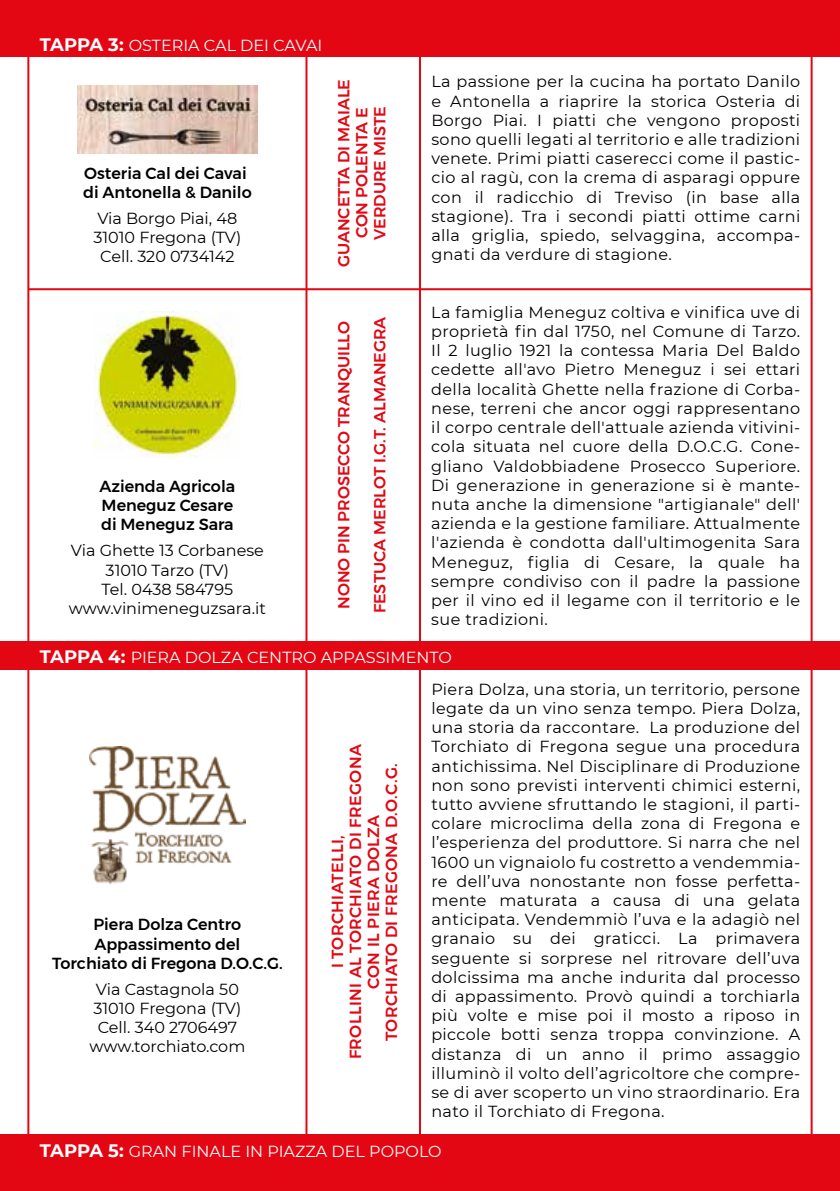
<style>
.page{position:relative;width:840px;height:1191px;background:#fff}
.page>*{position:absolute;margin:0;border:0;box-sizing:border-box;transform-origin:0 0}
.t1{font:16px/19.2px "Montserrat";color:#000;text-align:center}
.t2{font:500 16px/19.2px "Montserrat";color:#000}
.t3{font:16px "Montserrat";color:#fff}
.t4{font:500 16px/18px "Montserrat";color:#e30613;text-align:center}
.t5{font:500 16px/18px "Montserrat";letter-spacing:.025em;color:#e30613;text-align:center}
.s1{font-weight:700;font-size:18px}
</style>
<div class="page">
<hr style="left:419px;top:57px;width:2px;height:1077px;background:#e30613">
<hr style="left:305px;top:57px;width:2px;height:1077px;background:#e30613">
<div style="left:0;top:0;width:839px;height:57px;background:#e30613"></div>
<div style="left:0;top:1134px;width:839px;height:57px;background:#e30613"></div>
<hr style="left:27px;top:0;width:2px;height:1134px;background:#e30613">
<hr style="left:810px;top:0;width:2px;height:1134px;background:#e30613">
<div style="left:0;top:641px;width:839px;height:28px;background:#e30613"></div>
<hr style="left:28px;top:288px;width:783px;height:2px;background:#e30613">
<img style="left:77px;top:85px;width:180px;height:69px">
<img style="left:94px;top:312px;width:146px;height:146px">
<img style="left:89px;top:747px;width:156px;height:138px">
<p class="t3" style="left:40px;top:34px;width:284px"><span class="s1">TAPPA 3:</span> OSTERIA CAL DEI CAVAI</p>
<p class="t2" style="left:83px;top:163px;width:170px">Osteria Cal dei Cavai di Antonella &amp; Danilo</p>
<p class="t1" style="left:93px;top:208px;width:149px">Via Borgo Piai, 48<br>31010 Fregona (TV)<br>Cell. 320 0734142</p>
<p class="t4" style="left:334px;top:267px;width:189px;rotate:-90deg">GUANCETTA DI MAIALE<br>CON POLENTA E<br>VERDURE MISTE</p>
<p class="t2" style="left:99px;top:476px;width:137px">Azienda Agricola<br>Meneguz Cesare di Meneguz Sara</p>
<p class="t1" style="left:69px;top:540px;width:198px">Via Ghette 13 Corbanese<br>31010 Tarzo (TV)<br>Tel. 0438 584795 www.vinimeneguzsara.it</p>
<p class="t4" style="left:334px;top:609px;width:289px;rotate:-90deg">NONO PIN PROSECCO TRANQUILLO</p>
<p class="t4" style="left:370px;top:613px;width:298px;rotate:-90deg">FESTUCA MERLOT I.G.T. ALMANEGRA</p>
<p class="t1" style="left:431px;top:72px;width:370px;text-align:justify">La passione per la cucina ha portato Danilo e Antonella a riaprire la storica Osteria di Borgo Piai. I piatti che vengono proposti sono quelli legati al territorio e alle tradizioni venete. Primi piatti caserecci come il pastic&shy;cio al ragù, con la crema di asparagi oppure con il radicchio di Treviso (in base alla stagione). Tra i secondi piatti ottime carni alla griglia, spiedo, selvaggina, accompa&shy;gnati da verdure di stagione.</p>
<p class="t1" style="left:431px;top:302px;width:370px;text-align:justify">La famiglia Meneguz coltiva e vinifica uve di proprietà fin dal 1750, nel Comune di Tarzo.<br>Il 2 luglio 1921 la contessa Maria Del Baldo cedette all'avo Pietro Meneguz i sei ettari della località Ghette nella frazione di Corba&shy;nese, terreni che ancor oggi rappresentano il corpo centrale dell'attuale azienda vitivini&shy;cola situata nel cuore della D.O.C.G. Cone&shy;gliano Valdobbiadene Prosecco Superiore.<br>Di generazione in generazione si è mante&shy;nuta anche la dimensione "artigianale" dell' azienda e la gestione familiare. Attualmente l'azienda è condotta dall'ultimogenita Sara Meneguz, figlia di Cesare, la quale ha sempre condiviso con il padre la passione per il vino ed il legame con il territorio e le sue tradizioni.</p>
<p class="t3" style="left:40px;top:646px;width:413px"><span class="s1">TAPPA 4:</span> PIERA DOLZA CENTRO APPASSIMENTO</p>
<p class="t2" style="left:52px;top:915px;width:232px;text-align:center">Piera Dolza Centro<br>Appassimento del<br>Torchiato di Fregona D.O.C.G.</p>
<p class="t1" style="left:89px;top:979px;width:157px">Via Castagnola 50<br>31010 Fregona (TV)<br>Cell. 340 2706497 www.torchiato.com</p>
<p class="t5" style="left:328px;top:1059px;width:316px;rotate:-90deg">I TORCHIATELLI,<br>FROLLINI AL TORCHIATO DI FREGONA<br>CON IL PIERA DOLZA<br>TORCHIATO DI FREGONA D.O.C.G.</p>
<p class="t1" style="left:431px;top:679px;width:370px;text-align:justify">Piera Dolza, una storia, un territorio, persone legate da un vino senza tempo. Piera Dolza, una storia da raccontare. La produzione del Torchiato di Fregona segue una procedura antichissima. Nel Disciplinare di Produzione non sono previsti interventi chimici esterni, tutto avviene sfruttando le stagioni, il parti&shy;colare microclima della zona di Fregona e l’esperienza del produttore. Si narra che nel 1600 un vignaiolo fu costretto a vendemmia&shy;re dell’uva nonostante non fosse perfetta&shy;mente maturata a causa di una gelata anticipata. Vendemmiò l’uva e la adagiò nel granaio su dei graticci. La primavera seguente si sorprese nel ritrovare dell’uva dolcissima ma anche indurita dal processo di appassimento. Provò quindi a torchiarla più volte e mise poi il mosto a riposo in piccole botti senza troppa convinzione. A distanza di un anno il primo assaggio illuminò il volto dell’agricoltore che compre&shy;se di aver scoperto un vino straordinario. Era nato il Torchiato di Fregona.</p>
<p class="t3" style="left:40px;top:1139px;width:403px"><span class="s1">TAPPA 5:</span> GRAN FINALE IN PIAZZA DEL POPOLO</p>
</div>
